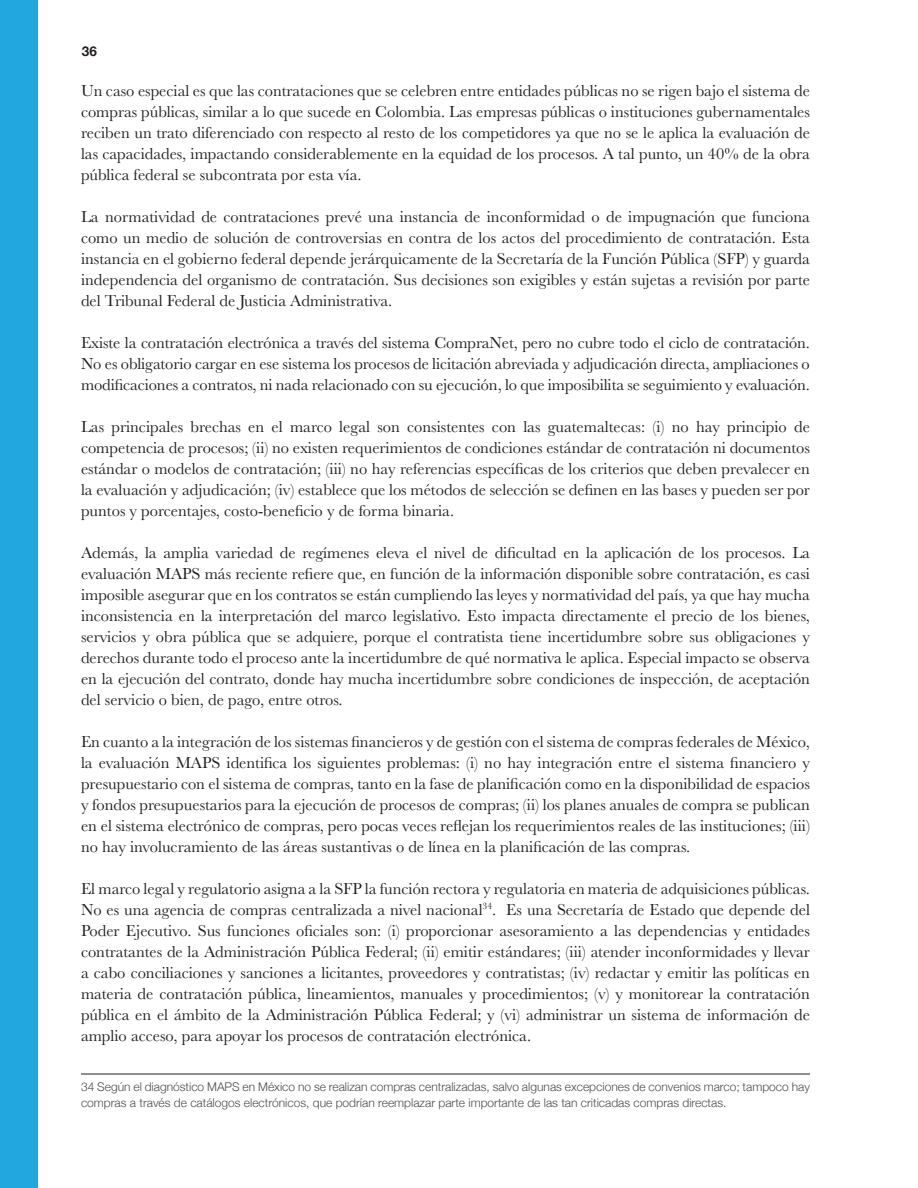
<style>
.page{position:relative;width:918px;height:1188px;background:#fff}
.page>*{position:absolute;margin:0;border:0;box-sizing:border-box;transform-origin:0 0}
.t1{font:16.5px/21px "Baskerville";color:#231f20;text-align:justify}
.t2{font:700 13.5px "Helvetica Neue";color:#231f20}
.t3{font:300 12px/16.5px "Helvetica Neue";color:#4b4c4d}
</style>
<div class="page">
<div style="left:0;top:0;width:38px;height:1188px;background:#23a7df"></div>
<hr style="left:81px;top:1074px;width:729px;height:1px;background:#231f20">
<p class="t2" style="left:82px;top:41px;width:17px">36</p>
<p class="t1" style="left:81px;top:80px;width:731px">Un caso especial es que las contrataciones que se celebren entre entidades públicas no se rigen bajo el sistema de compras públicas, similar a lo que sucede en Colombia. Las empresas públicas o instituciones gubernamentales reciben un trato diferenciado con respecto al resto de los competidores ya que no se le aplica la evaluación de las capacidades, impactando considerablemente en la equidad de los procesos. A tal punto, un 40% de la obra pública federal se subcontrata por esta vía.</p>
<p class="t1" style="left:81px;top:206px;width:731px">La normatividad de contrataciones prevé una instancia de inconformidad o de impugnación que funciona como un medio de solución de controversias en contra de los actos del procedimiento de contratación. Esta instancia en el gobierno federal depende jerárquicamente de la Secretaría de la Función Pública (SFP) y guarda independencia del organismo de contratación. Sus decisiones son exigibles y están sujetas a revisión por parte del Tribunal Federal de Justicia Administrativa.</p>
<p class="t1" style="left:81px;top:332px;width:731px">Existe la contratación electrónica a través del sistema CompraNet, pero no cubre todo el ciclo de contratación.<br>No es obligatorio cargar en ese sistema los procesos de licitación abreviada y adjudicación directa, ampliaciones o modificaciones a contratos, ni nada relacionado con su ejecución, lo que imposibilita se seguimiento y evaluación.</p>
<p class="t1" style="left:81px;top:416px;width:731px">Las principales brechas en el marco legal son consistentes con las guatemaltecas: (i) no hay principio de competencia de procesos; (ii) no existen requerimientos de condiciones estándar de contratación ni documentos estándar o modelos de contratación; (iii) no hay referencias específicas de los criterios que deben prevalecer en la evaluación y adjudicación; (iv) establece que los métodos de selección se definen en las bases y pueden ser por puntos y porcentajes, costo-beneficio y de forma binaria.</p>
<p class="t1" style="left:81px;top:542px;width:731px">Además, la amplia variedad de regímenes eleva el nivel de dificultad en la aplicación de los procesos. La evaluación MAPS más reciente refiere que, en función de la información disponible sobre contratación, es casi imposible asegurar que en los contratos se están cumpliendo las leyes y normatividad del país, ya que hay mucha inconsistencia en la interpretación del marco legislativo. Esto impacta directamente el precio de los bienes, servicios y obra pública que se adquiere, porque el contratista tiene incertidumbre sobre sus obligaciones y derechos durante todo el proceso ante la incertidumbre de qué normativa le aplica. Especial impacto se observa en la ejecución del contrato, donde hay mucha incertidumbre sobre condiciones de inspección, de aceptación del servicio o bien, de pago, entre otros.</p>
<p class="t1" style="left:81px;top:731px;width:731px">En cuanto a la integración de los sistemas financieros y de gestión con el sistema de compras federales de México, la evaluación MAPS identifica los siguientes problemas: (i) no hay integración entre el sistema financiero y presupuestario con el sistema de compras, tanto en la fase de planificación como en la disponibilidad de espacios y fondos presupuestarios para la ejecución de procesos de compras; (ii) los planes anuales de compra se publican en el sistema electrónico de compras, pero pocas veces reflejan los requerimientos reales de las instituciones; (iii) no hay involucramiento de las áreas sustantivas o de línea en la planificación de las compras.</p>
<p class="t1" style="left:81px;top:878px;width:731px">El marco legal y regulatorio asigna a la SFP la función rectora y regulatoria en materia de adquisiciones públicas.<br>No es una agencia de compras centralizada a nivel nacional<sup>34</sup>. Es una Secretaría de Estado que depende del Poder Ejecutivo. Sus funciones oficiales son: (i) proporcionar asesoramiento a las dependencias y entidades contratantes de la Administración Pública Federal; (ii) emitir estándares; (iii) atender inconformidades y llevar a cabo conciliaciones y sanciones a licitantes, proveedores y contratistas; (iv) redactar y emitir las políticas en materia de contratación pública, lineamientos, manuales y procedimientos; (v) y monitorear la contratación pública en el ámbito de la Administración Pública Federal; y (vi) administrar un sistema de información de amplio acceso, para apoyar los procesos de contratación electrónica.</p>
<p class="t3" style="left:81px;top:1077px;width:731px">34 Según el diagnóstico MAPS en México no se realizan compras centralizadas, salvo algunas excepciones de convenios marco; tampoco hay compras a través de catálogos electrónicos, que podrían reemplazar parte importante de las tan criticadas compras directas.</p>
</div>
